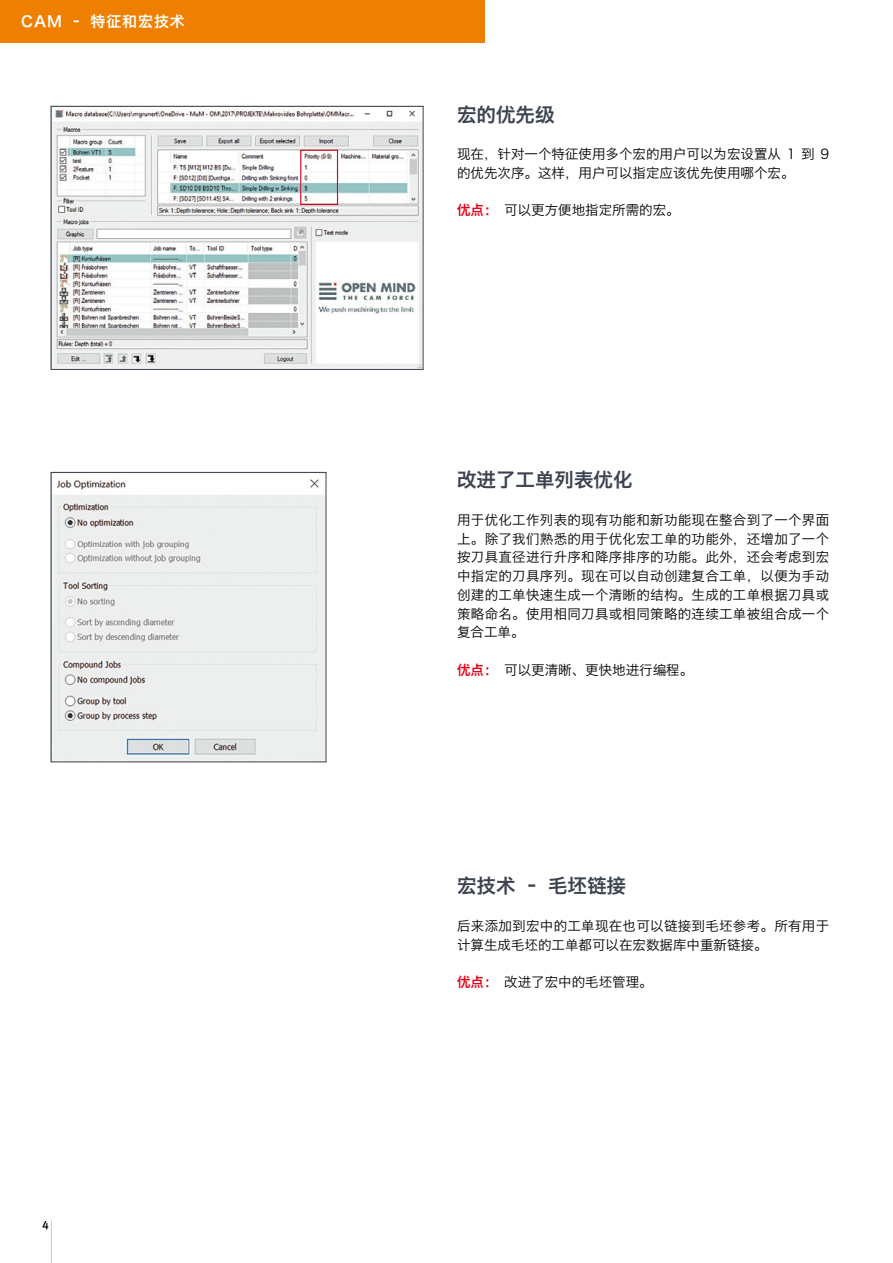
<style>
.page{position:relative;width:893px;height:1263px;background:#fff}
.page>*{position:absolute;margin:0;border:0;box-sizing:border-box;transform-origin:0 0}
.t1{font:19.5px "Hiragino Sans GB W6";color:#3b434f}
.t2{font:15px "Hiragino Sans GB W6";letter-spacing:.06em;color:#fff}
.t3{font:13.5px/18.8px "Hiragino Sans GB W3";color:#000}
.t4{font:13.5px/18.8px "Hiragino Sans GB W3";letter-spacing:.02em;color:#000}
.t5{font:500 12px "Meta Pro";color:#000}
.s1{font-family:"Hiragino Sans GB W6";color:#e2001a}
</style>
<div class="page">
<hr style="left:51px;top:1220px;width:1px;height:43px;background:#c5c9d0">
<div style="left:0;top:0;width:485px;height:43px;background:#ee7f00"></div>
<img style="left:53px;top:109px;width:368px;height:259px">
<div style="left:51px;top:106px;width:372px;height:264px;border:1px solid #3b434f"></div>
<img style="left:53px;top:479px;width:271px;height:281px">
<div style="left:51px;top:472px;width:275px;height:290px;border:1px solid #3b434f"></div>
<div style="left:300px;top:150px;width:38px;height:55px;border:1px solid #d4021d"></div>
<p class="t2" style="left:21px;top:12px;width:165px">CAM – 特征和宏技术</p>
<p class="t5" style="left:42px;top:1217px;width:8px">4</p>
<h1 class="t1" style="left:457px;top:101px;width:99px">宏的优先级</h1>
<p class="t3" style="left:457px;top:144px;width:374px">现在，针对一个特征使用多个宏的用户可以为宏设置从 1 到 9的优先次序。这样，用户可以指定应该优先使用哪个宏。</p>
<p class="t3" style="left:457px;top:201px;width:224px"><span class="s1">优点：</span>可以更方便地指定所需的宏。</p>
<h1 class="t1" style="left:457px;top:467px;width:177px">改进了工单列表优化</h1>
<p class="t3" style="left:457px;top:510px;width:374px;text-align:justify">用于优化工作列表的现有功能和新功能现在整合到了一个界面上。除了我们熟悉的用于优化宏工单的功能外，还增加了一个按刀具直径进行升序和降序排序的功能。此外，还会考虑到宏中指定的刀具序列。现在可以自动创建复合工单，以便为手动创建的工单快速生成一个清晰的结构。生成的工单根据刀具或策略命名。使用相同刀具或相同策略的连续工单被组合成一个复合工单。</p>
<p class="t3" style="left:457px;top:660px;width:238px"><span class="s1">优点：</span>可以更清晰、更快地进行编程。</p>
<h1 class="t1" style="left:457px;top:873px;width:170px">宏技术 – 毛坯链接</h1>
<p class="t4" style="left:457px;top:916px;width:374px">后来添加到宏中的工单现在也可以链接到毛坯参考。所有用于计算生成毛坯的工单都可以在宏数据库中重新链接。</p>
<p class="t3" style="left:457px;top:972px;width:197px"><span class="s1">优点：</span>改进了宏中的毛坯管理。</p>
</div>
